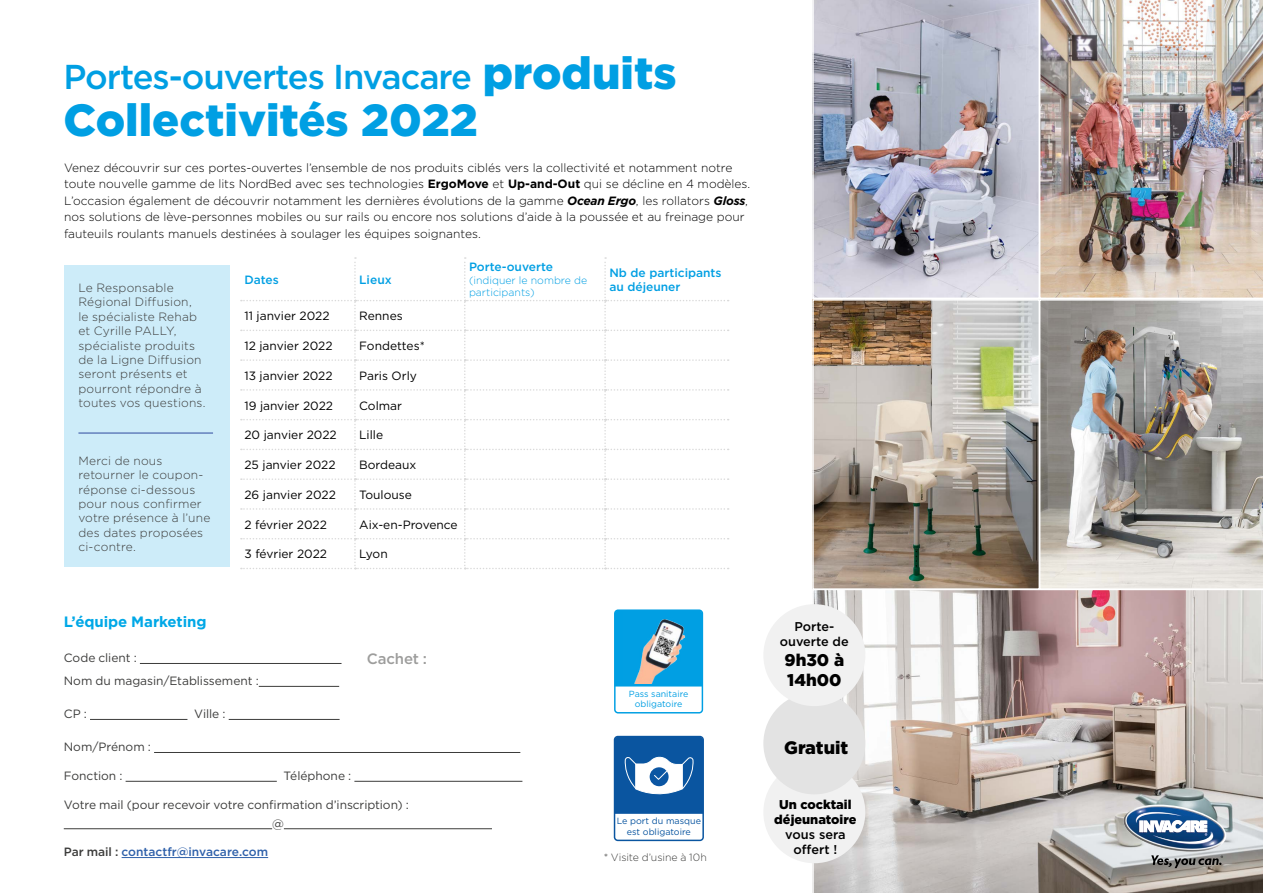
<style>
.page{position:relative;width:1263px;height:893px;background:#fff}
.page>*{position:absolute;margin:0;border:0;box-sizing:border-box;transform-origin:0 0}
.t1{font:900 45px "Gotham";color:#009fe3}
.t2{font:500 34.5px "Gotham";letter-spacing:-.03em;color:#009fe3}
.t3{font:900 18px "Gotham";color:#000}
.t4{font:900 16.95px/20.2px "Gotham";color:#000}
.t5{font:700 15px "Gotham";letter-spacing:-.01em;color:#00a8e7}
.t6{font:500 15px "Gotham";letter-spacing:-.01em;color:#9d9d9c}
.t7{font:500 12.75px/15px "Gotham";color:#000;text-align:center}
.t8{font:900 12.75px/15px "Gotham";color:#000;text-align:center}
.t9{font:300 12px/16.5px "Gotham";color:#000}
.t10{font:300 12px/14.4px "Gotham";letter-spacing:.015em;color:#3c3c3b}
.t11{font:12px "Gotham";color:#000}
.t12{font:12px/23px "Gotham";letter-spacing:-.005em;color:#3c3c3b}
.t13{font:500 12px/14.4px "Gotham";color:#009fe3}
.t14{font:500 12px "Gotham";color:#2f61aa}
.t15{font:300 10.5px/12.6px "Gotham";color:#009fe3}
.t16{font:300 10.5px "Gotham";letter-spacing:-.005em;color:#3c3c3b}
.t17{font:9px/10.5px "Gotham";color:#0a55a0;text-align:center}
.t18{font:8.85px/10.4px "Gotham";color:#009fe3;text-align:center}
.s1{font-weight:900;font-size:45px}
.s2{font-weight:700}
.s3{font-weight:700;font-style:italic}
.s4{color:#3c3c3b}
</style>
<div class="page">
<img style="left:815px;top:302px;width:222px;height:285px">
<div style="left:812px;top:299px;width:228px;height:291px;border:2px solid #fff"></div>
<svg style="left:1039px;top:299px;width:224px;height:290px;background:#aeaba7"></svg>
<img style="left:812px;top:0;width:227px;height:299px">
<img style="left:1040px;top:0;width:223px;height:298px">
<svg style="left:812px;top:589px;width:451px;height:304px;background:#c2b7b3"></svg>
<img style="left:1123px;top:805px;width:105px;height:50px">
<svg style="left:1136px;top:810px;width:76px;height:36px"></svg>
<svg style="left:1151px;top:855px;width:72px;height:13px"></svg>
<div style="left:614px;top:609px;width:89px;height:104px;border:1px solid #009fe3;border-radius:3px"></div>
<div style="left:614px;top:610px;width:88px;height:76px;background:#009fe3"></div>
<img style="left:624px;top:611px;width:66px;height:72px">
<div style="left:64px;top:266px;width:166px;height:301px;background:#cdecf9"></div>
<hr style="left:140px;top:663px;width:201px;height:1px;background:#3c3c3b">
<hr style="left:259px;top:686px;width:80px;height:1px;background:#3c3c3b">
<hr style="left:90px;top:719px;width:97px;height:1px;background:#3c3c3b">
<hr style="left:229px;top:719px;width:111px;height:1px;background:#3c3c3b">
<hr style="left:154px;top:752px;width:366px;height:1px;background:#3c3c3b">
<hr style="left:126px;top:781px;width:151px;height:1px;background:#3c3c3b">
<hr style="left:354px;top:781px;width:168px;height:1px;background:#3c3c3b">
<hr style="left:64px;top:828px;width:208px;height:1px;background:#3c3c3b">
<hr style="left:284px;top:828px;width:208px;height:1px;background:#3c3c3b">
<hr style="left:122px;top:857px;width:146px;height:1px;background:#2f61aa">
<svg style="left:613px;top:735px;width:91px;height:107px"></svg>
<svg style="left:241px;top:257px;width:488px;height:312px"></svg>
<hr style="left:78px;top:432px;width:135px;height:2px;background:#6380bd">
<div style="left:763px;top:761px;width:102px;height:102px;background:#f1f1f1;border-radius:50%"></div>
<div style="left:763px;top:692px;width:102px;height:102px;background:#e3e3e3;border-radius:50%"></div>
<div style="left:763px;top:604px;width:102px;height:102px;background:#f1f1f1;border-radius:50%"></div>
<h2 class="t2" style="left:63px;top:54px;width:615px">Portes-ouvertes Invacare <span class="s1">produits</span></h2>
<h1 class="t1" style="left:63px;top:89px;width:416px">Collectivités 2022</h1>
<p class="t9" style="left:64px;top:159px;width:688px">Venez découvrir sur ces portes-ouvertes l’ensemble de nos produits ciblés vers la collectivité et notamment notre toute nouvelle gamme de lits NordBed avec ses technologies <span class="s2">ErgoMove</span> et <span class="s2">Up-and-Out</span> qui se décline en 4 modèles.<br>L’occasion également de découvrir notamment les dernières évolutions de la gamme <span class="s3">Ocean Ergo</span>, les rollators <span class="s3">Gloss</span>, nos solutions de lève-personnes mobiles ou sur rails ou encore nos solutions d’aide à la poussée et au freinage pour fauteuils roulants manuels destinées à soulager les équipes soignantes.</p>
<p class="t10" style="left:78px;top:280px;width:129px">Le Responsable<br>Régional Diffusion,<br>le spécialiste Rehab et Cyrille PALLY, spécialiste produits de la Ligne Diffusion seront présents et pourront répondre à toutes vos questions.</p>
<p class="t10" style="left:78px;top:453px;width:133px">Merci de nous retourner le coupon&shy;réponse ci-dessous pour nous confirmer votre présence à l’une des dates proposées ci-contre.</p>
<p class="t13" style="left:244px;top:272px;width:36px">Dates</p>
<p class="t13" style="left:359px;top:272px;width:34px">Lieux</p>
<p class="t11" style="left:244px;top:308px;width:87px">11 janvier 2022</p>
<p class="t11" style="left:359px;top:308px;width:45px">Rennes</p>
<p class="t11" style="left:244px;top:338px;width:90px">12 janvier 2022</p>
<p class="t11" style="left:359px;top:338px;width:67px">Fondettes*</p>
<p class="t11" style="left:244px;top:368px;width:90px">13 janvier 2022</p>
<p class="t11" style="left:359px;top:368px;width:59px">Paris Orly</p>
<p class="t11" style="left:244px;top:398px;width:90px">19 janvier 2022</p>
<p class="t11" style="left:359px;top:398px;width:44px">Colmar</p>
<p class="t11" style="left:244px;top:427px;width:94px">20 janvier 2022</p>
<p class="t11" style="left:359px;top:427px;width:25px">Lille</p>
<p class="t11" style="left:244px;top:457px;width:93px">25 janvier 2022</p>
<p class="t11" style="left:359px;top:457px;width:59px">Bordeaux</p>
<p class="t11" style="left:244px;top:487px;width:93px">26 janvier 2022</p>
<p class="t11" style="left:359px;top:487px;width:54px">Toulouse</p>
<p class="t11" style="left:244px;top:517px;width:84px">2 février 2022</p>
<p class="t11" style="left:359px;top:517px;width:100px">Aix-en-Provence</p>
<p class="t11" style="left:244px;top:546px;width:84px">3 février 2022</p>
<p class="t11" style="left:359px;top:546px;width:30px">Lyon</p>
<p class="t13" style="left:469px;top:260px;width:85px">Porte-ouverte</p>
<p class="t15" style="left:469px;top:273px;width:120px">(indiquer le nombre de participants)</p>
<p class="t13" style="left:609px;top:265px;width:114px">Nb de participants au déjeuner</p>
<p class="t5" style="left:64px;top:612px;width:144px">L’équipe Marketing</p>
<p class="t12" style="left:64px;top:646px;width:196px">Code client :<br>Nom du magasin/Etablissement :</p>
<p class="t12" style="left:64px;top:702px;width:25px">CP :</p>
<p class="t12" style="left:194px;top:702px;width:33px">Ville :</p>
<p class="t12" style="left:64px;top:735px;width:89px">Nom/Prénom :</p>
<p class="t12" style="left:64px;top:764px;width:60px">Fonction :</p>
<p class="t12" style="left:284px;top:764px;width:69px">Téléphone :</p>
<p class="t12" style="left:272px;top:795px;width:138px;line-height:18.6px;text-indent:-208px">Votre mail (pour recevoir votre confirmation d’inscription) : @</p>
<p class="t14" style="left:64px;top:844px;width:206px"><span class="s4">Par mail :</span> contactfr@invacare.com</p>
<p class="t6" style="left:367px;top:649px;width:62px">Cachet :</p>
<p class="t18" style="left:629px;top:688px;width:61px">Pass sanitaire obligatoire</p>
<p class="t17" style="left:617px;top:816px;width:86px">Le port du masque est obligatoire</p>
<p class="t16" style="left:604px;top:850px;width:105px">* Visite d’usine à 10h</p>
<p class="t7" style="left:780px;top:618px;width:70px">Porte&shy;ouverte de</p>
<h3 class="t4" style="left:784px;top:650px;width:61px">9h30 à<br>14h00</h3>
<h3 class="t3" style="left:784px;top:735px;width:66px">Gratuit</h3>
<p class="t8" style="left:774px;top:796px;width:84px">Un cocktail déjeunatoire</p>
<p class="t7" style="left:785px;top:826px;width:62px">vous sera offert !</p>
</div>
